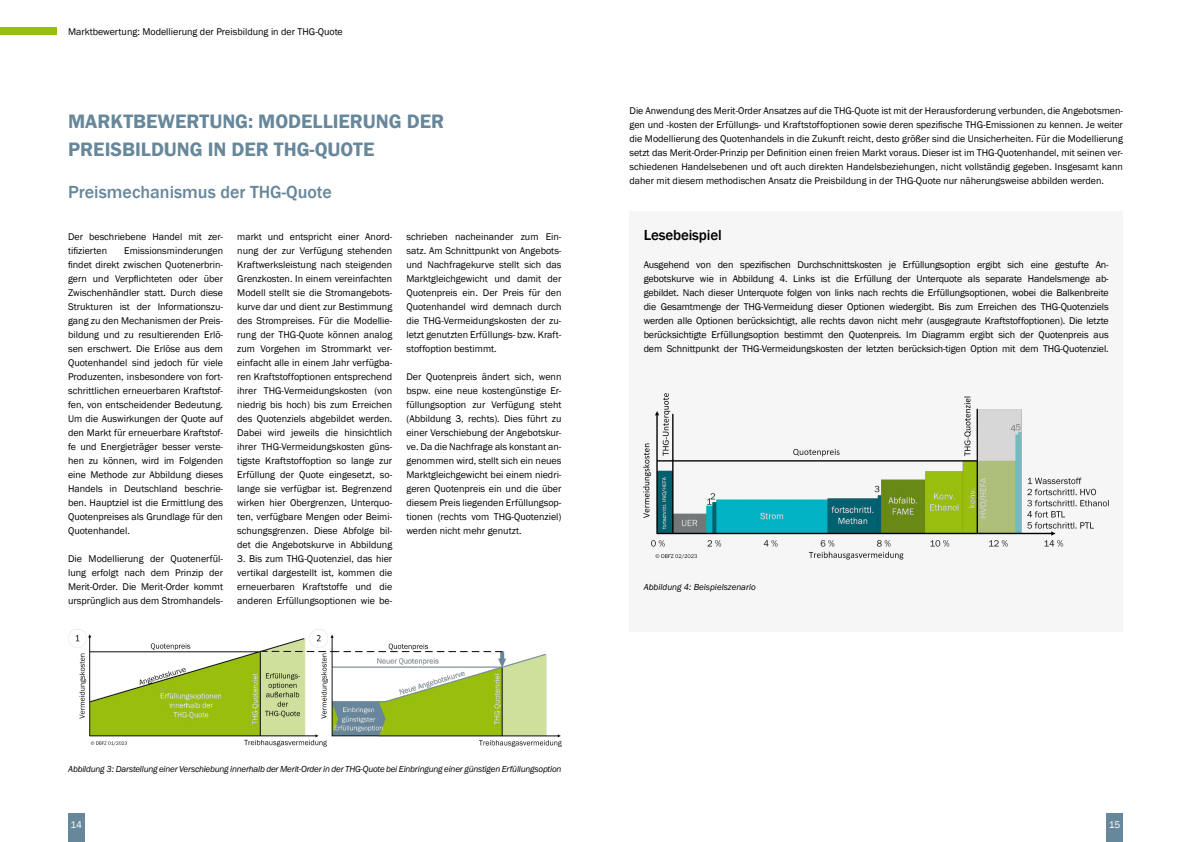
<style>
.page{position:relative;width:1191px;height:842px;background:#fff}
.page>*{position:absolute;margin:0;border:0;box-sizing:border-box;transform-origin:0 0}
.Hauptüberschrift{font:600 20px/28px "Franklin Gothic";color:#67879b}
.Zwischenüberschrift{font:500 18px "Franklin Gothic";color:#67879b}
.Endnoten_Verzeichnis{font:500 15px "Franklin Gothic";letter-spacing:-.01em;color:#000}
.Fließtext{font:10px/14px "Franklin Gothic";color:#000;text-align:justify}
.Endnoten_Verzeichnis-2{font:10px/14px "Franklin Gothic";letter-spacing:-.01em;color:#000;text-align:justify}
.t1{font:10px "Franklin Gothic";color:#fff}
.Abbildungsunterschri{font:italic 9px "Franklin Gothic";letter-spacing:-.02em;color:#000}
.Abbildungsunterschri-2{font:italic 9px "Franklin Gothic";color:#000}
</style>
<div class="page">
<img style="left:68px;top:630px;width:494px;height:117px">
<div style="left:629px;top:212px;width:494px;height:420px;background:#f6f6f6"></div>
<img style="left:643px;top:393px;width:465px;height:167px">
<div style="left:68px;top:813px;width:16px;height:29px;background:#67879b"></div>
<div style="left:1106px;top:813px;width:17px;height:29px;background:#67879b"></div>
<div style="left:0;top:28px;width:57px;height:7px;background:#97bf0d"></div>
<p class="Fließtext" style="left:68px;top:25px;width:276px">Marktbewertung: Modellierung der Preisbildung in der THG-Quote</p>
<p class="Hauptüberschrift" style="left:68px;top:107px;width:378px">MARKTBEWERTUNG: MODELLIERUNG DER<br>PREISBILDUNG IN DER THG-QUOTE</p>
<p class="Zwischenüberschrift" style="left:68px;top:181px;width:265px">Preismechanismus der THG-Quote</p>
<p class="Fließtext" style="left:68px;top:230px;width:156px">Der beschriebene Handel mit zer&shy;tifizierten</p>
<p class="Fließtext" style="left:237px;top:230px;width:156px">markt und entspricht einer Anord&shy;nung der zur Verfügung stehenden Kraftwerksleistung nach steigenden Grenzkosten. In einem vereinfachten Modell stellt sie die Stromangebots&shy;kurve dar und dient zur Bestimmung des Strompreises. Für die Modellie&shy;rung der THG-Quote können analog zum Vorgehen im Strommarkt ver&shy;einfacht alle in einem Jahr verfügba&shy;ren Kraftstoffoptionen entsprechend ihrer THG-Vermeidungskosten (von niedrig bis hoch) bis zum Erreichen des Quotenziels abgebildet werden.<br>Dabei wird jeweils die hinsichtlich ihrer THG-Vermeidungskosten güns&shy;tigste Kraftstoffoption so lange zur Erfüllung der Quote eingesetzt, so&shy;lange sie verfügbar ist. Begrenzend wirken hier Obergrenzen, Unterquo&shy;ten, verfügbare Mengen oder Beimi&shy;schungsgrenzen. Diese Abfolge bil&shy;det die Angebotskurve in Abbildung</p>
<p class="Fließtext" style="left:237px;top:552px;width:156px">3. Bis zum THG-Quotenziel, das hier vertikal dargestellt ist, kommen die erneuerbaren Kraftstoffe und die anderen Erfüllungsoptionen wie be-</p>
<p class="Fließtext" style="left:406px;top:230px;width:156px">schrieben nacheinander zum Ein&shy;satz. Am Schnittpunkt von Angebots&shy;und Nachfragekurve stellt sich das Marktgleichgewicht und damit der Quotenpreis ein. Der Preis für den Quotenhandel wird demnach durch die THG-Vermeidungskosten der zu&shy;letzt genutzten Erfüllungs- bzw. Kraft&shy;stoffoption bestimmt.</p>
<p class="Fließtext" style="left:406px;top:370px;width:156px">Der Quotenpreis ändert sich, wenn bspw. eine neue kostengünstige Er&shy;füllungsoption zur Verfügung steht (Abbildung 3, rechts). Dies führt zu einer Verschiebung der Angebotskur&shy;ve. Da die Nachfrage als konstant an&shy;genommen wird, stellt sich ein neues Marktgleichgewicht bei einem niedri&shy;geren Quotenpreis ein und die über diesem Preis liegenden Erfüllungsop&shy;tionen (rechts vom THG-Quotenziel) werden nicht mehr genutzt.</p>
<p class="Fließtext" style="left:68px;top:244px;width:156px;text-indent:56px">Emissionsminderungen findet direkt zwischen Quotenerbrin&shy;gern und Verpflichteten oder über Zwischenhändler statt. Durch diese Strukturen ist der Informationszu&shy;gang zu den Mechanismen der Preis&shy;bildung und zu resultierenden Erlö&shy;sen erschwert. Die Erlöse aus dem Quotenhandel sind jedoch für viele Produzenten, insbesondere von fort&shy;schrittlichen erneuerbaren Kraftstof&shy;fen, von entscheidender Bedeutung.<br>Um die Auswirkungen der Quote auf den Markt für erneuerbare Kraftstof&shy;fe und Energieträger besser verste&shy;hen zu können, wird im Folgenden eine Methode zur Abbildung dieses Handels in Deutschland beschrie&shy;ben. Hauptziel ist die Ermittlung des Quotenpreises als Grundlage für den Quotenhandel.</p>
<p class="Fließtext" style="left:68px;top:552px;width:156px">Die Modellierung der Quotenerfül&shy;lung erfolgt nach dem Prinzip der Merit-Order. Die Merit-Order kommt ursprünglich aus dem Stromhandels-</p>
<p class="Abbildungsunterschri" style="left:68px;top:763px;width:495px">Abbildung 3: Darstellung einer Verschiebung innerhalb der Merit-Order in der THG-Quote bei Einbringung einer günstigen Erfüllungsoption</p>
<p class="Fließtext" style="left:629px;top:104px;width:495px">Die Anwendung des Merit-Order Ansatzes auf die THG-Quote ist mit der Herausforderung verbunden, die Angebotsmen&shy;gen und -kosten der Erfüllungs- und Kraftstoffoptionen sowie deren spezifische THG-Emissionen zu kennen. Je weiter die Modellierung des Quotenhandels in die Zukunft reicht, desto größer sind die Unsicherheiten. Für die Modellierung setzt das Merit-Order-Prinzip per Definition einen freien Markt voraus. Dieser ist im THG-Quotenhandel, mit seinen ver&shy;schiedenen Handelsebenen und oft auch direkten Handelsbeziehungen, nicht vollständig gegeben. Insgesamt kann daher mit diesem methodischen Ansatz die Preisbildung in der THG-Quote nur näherungsweise abbilden werden.</p>
<p class="Endnoten_Verzeichnis" style="left:643px;top:226px;width:80px">Lesebeispiel</p>
<p class="Endnoten_Verzeichnis-2" style="left:643px;top:258px;width:466px">Ausgehend von den spezifischen Durchschnittskosten je Erfüllungsoption ergibt sich eine gestufte An&shy;gebotskurve wie in Abbildung 4. Links ist die Erfüllung der Unterquote als separate Handelsmenge ab&shy;gebildet. Nach dieser Unterquote folgen von links nach rechts die Erfüllungsoptionen, wobei die Balkenbreite die Gesamtmenge der THG-Vermeidung dieser Optionen wiedergibt. Bis zum Erreichen des THG-Quotenziels werden alle Optionen berücksichtigt, alle rechts davon nicht mehr (ausgegraute Kraftstoffoptionen). Die letzte berücksichtigte Erfüllungsoption bestimmt den Quotenpreis. Im Diagramm ergibt sich der Quotenpreis aus dem Schnittpunkt der THG-Vermeidungskosten der letzten berücksich-tigen Option mit dem THG-Quotenziel.</p>
<p class="Abbildungsunterschri-2" style="left:643px;top:581px;width:114px">Abbildung 4: Beispielszenario</p>
<p class="t1" style="left:71px;top:818px;width:13px">14</p>
<p class="t1" style="left:1109px;top:818px;width:13px">15</p>
</div>
